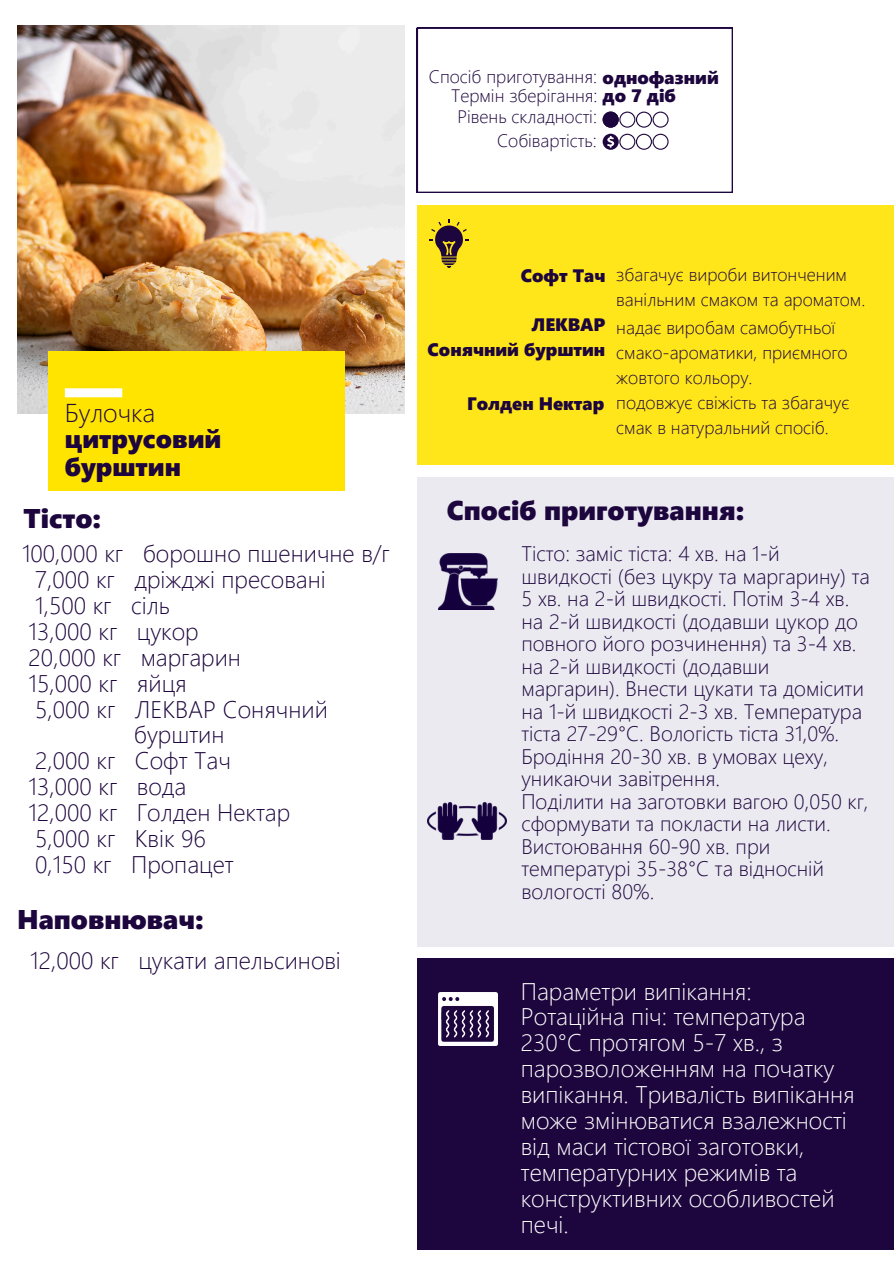
<style>
.page{position:relative;width:894px;height:1264px;background:#fff}
.page>*{position:absolute;margin:0;border:0;box-sizing:border-box;transform-origin:0 0}
.t1{font:27px "Segoe UI Black";color:#1d053d}
.t2{font:25.8px/28.3px "Segoe UI Black";color:#1d053d}
.t3{font:300 25.8px "Segoe UI";color:#1d053d}
.t4{font:300 24px "Segoe UI";color:#1d053d}
.t5{font:300 24px/26px "Segoe UI";color:#fff}
.t6{font:300 21px/22.5px "Segoe UI";color:#1d053d}
.t7{font:300 18px/24.8px "Segoe UI";color:#1d053d}
.t8{font:18px/24.8px "Segoe UI Black";color:#1d053d;text-align:right}
.s1{font-family:"Segoe UI Black";font-weight:400}
</style>
<div class="page">
<div style="left:417px;top:476px;width:476px;height:470px;background:#ebeaf1"></div>
<img style="left:17px;top:26px;width:387px;height:387px">
<div style="left:417px;top:958px;width:476px;height:291px;background:#1d053d"></div>
<div style="left:48px;top:351px;width:296px;height:139px;background:#ffe400"></div>
<div style="left:65px;top:388px;width:57px;height:9px;background:#fff"></div>
<img style="left:438px;top:553px;width:60px;height:56px">
<img style="left:438px;top:992px;width:60px;height:53px">
<svg style="left:417px;top:28px;width:315px;height:165px"></svg>
<svg style="left:418px;top:29px;width:313px;height:162px"></svg>
<img style="left:428px;top:802px;width:78px;height:37px">
<div style="left:417px;top:205px;width:476px;height:259px;background:#ffe61a"></div>
<svg style="left:429px;top:219px;width:40px;height:49px"></svg>
<h3 class="t7" style="left:429px;top:63px;width:291px">Спосіб приготування: <span class="s1">однофазний</span></h3>
<h3 class="t7" style="left:451px;top:82px;width:226px">Термін зберігання: <span class="s1">до 7 діб</span></h3>
<h1 class="t7" style="left:457px;top:103px;width:141px">Рівень складності:</h1>
<h1 class="t7" style="left:497px;top:127px;width:101px">Собівартість:</h1>
<p class="t3" style="left:65px;top:394px;width:92px">Булочка</p>
<h5 class="t2" style="left:65px;top:423px;width:158px">цитрусовий бурштин</h5>
<p class="t1" style="left:24px;top:499px;width:79px">Тісто:</p>
<h5 class="t4" style="left:22px;top:536px;width:369px">100,000 кг борошно пшеничне в/г</h5>
<h5 class="t4" style="left:35px;top:562px;width:292px">7,000 кг дріжджі пресовані</h5>
<h5 class="t4" style="left:35px;top:588px;width:136px">1,500 кг сіль</h5>
<h5 class="t4" style="left:29px;top:614px;width:171px">13,000 кг цукор</h5>
<h5 class="t4" style="left:29px;top:640px;width:214px">20,000 кг маргарин</h5>
<h5 class="t4" style="left:29px;top:665px;width:160px">15,000 кг яйця</h5>
<h5 class="t4" style="left:35px;top:691px;width:294px">5,000 кг ЛЕКВАР Сонячний</h5>
<h5 class="t4" style="left:134px;top:717px;width:92px">бурштин</h5>
<h5 class="t4" style="left:35px;top:743px;width:197px">2,000 кг Софт Тач</h5>
<h5 class="t4" style="left:29px;top:769px;width:159px">13,000 кг вода</h5>
<h5 class="t4" style="left:29px;top:795px;width:263px">12,000 кг Голден Нектар</h5>
<h5 class="t4" style="left:35px;top:821px;width:172px">5,000 кг Квік 96</h5>
<h5 class="t4" style="left:35px;top:847px;width:200px">0,150 кг Пропацет</h5>
<p class="t1" style="left:17px;top:900px;width:188px">Наповнювач:</p>
<p class="t4" style="left:30px;top:943px;width:312px">12,000 кг цукати апельсинові</p>
<h5 class="t8" style="left:520px;top:263px;width:86px">Софт Тач</h5>
<h5 class="t7" style="left:616px;top:261px;width:250px">збагачує вироби витонченим ванільним смаком та ароматом.</h5>
<p class="t8" style="left:427px;top:312px;width:179px">ЛЕКВАР<br>Сонячний бурштин</p>
<h1 class="t7" style="left:616px;top:314px;width:233px">надає виробам самобутньої смако-ароматики, приємного жовтого кольору.</h1>
<p class="t8" style="left:467px;top:390px;width:139px">Голден Нектар</p>
<p class="t7" style="left:616px;top:389px;width:234px">подовжує свіжість та збагачує смак в натуральний спосіб.</p>
<h5 class="t1" style="left:446px;top:491px;width:299px">Спосіб приготування:</h5>
<p class="t6" style="left:521px;top:541px;width:350px">Тісто: заміс тіста: 4 хв. на 1-й швидкості (без цукру та маргарину) та<br>5 хв. на 2-й швидкості. Потім 3-4 хв. на 2-й швидкості (додавши цукор до повного його розчинення) та 3-4 хв. на 2-й швидкості (додавши маргарин). Внести цукати та домісити на 1-й швидкості 2-3 хв. Температура тіста 27-29°С. Вологість тіста 31,0%.<br>Бродіння 20-30 хв. в умовах цеху, уникаючи завітрення.<br>Поділити на заготовки вагою 0,050 кг, сформувати та покласти на листи.<br>Вистоювання 60-90 хв. при температурі 35-38°С та відносній вологості 80%.</p>
<p class="t5" style="left:520px;top:976px;width:335px">Параметри випікання:<br>Ротаційна піч: температура<br>230°С протягом 5-7 хв., з парозволоженням на початку випікання. Тривалість випікання може змінюватися взалежності від маси тістової заготовки, температурних режимів та конструктивних особливостей печі.</p>
</div>
